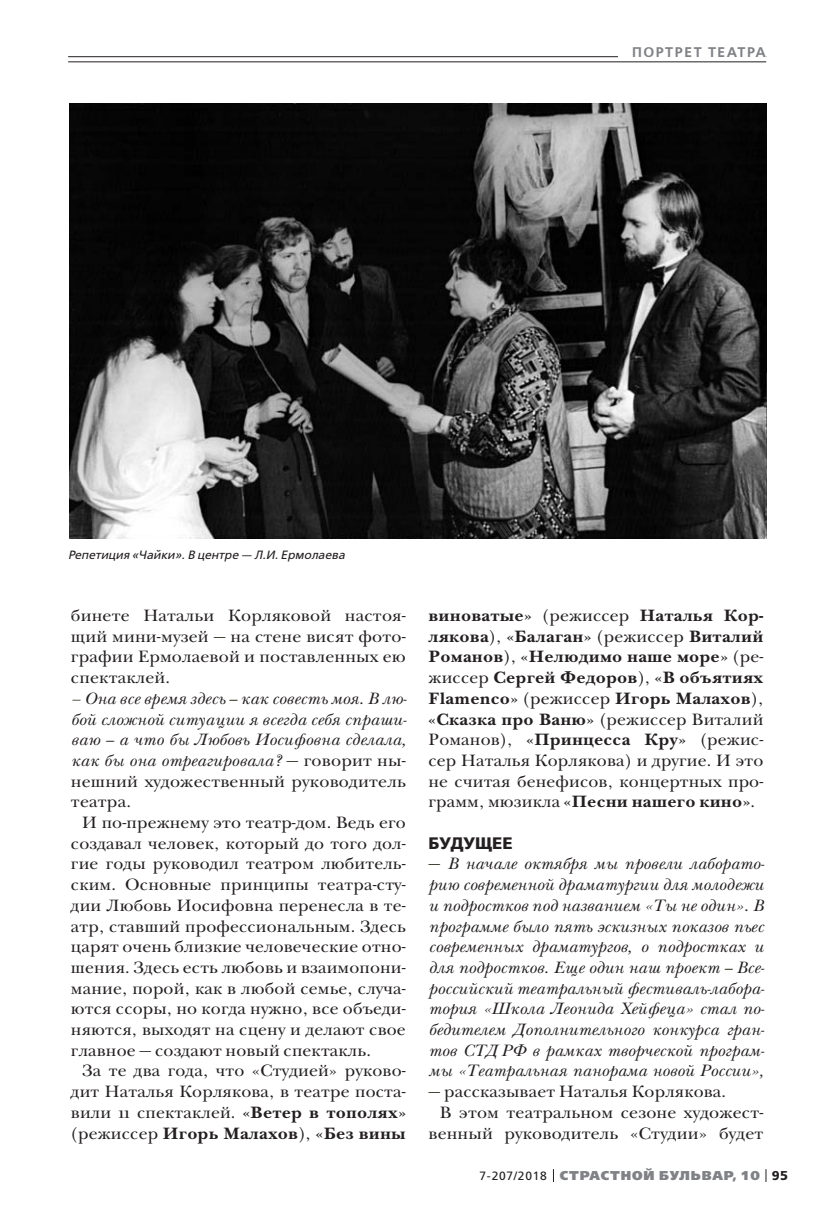
<style>
.page{position:relative;width:823px;height:1219px;background:#fff}
.page>*{position:absolute;margin:0;border:0;box-sizing:border-box;transform-origin:0 0}
.t1{font:17px/20.6px "New Baskerville ITC";letter-spacing:.01em;color:#231f20;text-align:justify}
.t2{font:italic 17px/20.8px "New Baskerville ITC";letter-spacing:.01em;color:#231f20;text-align:justify}
.t3{font:700 17px/20.6px "New Baskerville ITC";letter-spacing:.01em;color:#231f20;text-align:justify}
.t4{font:italic 17px/20.6px "New Baskerville ITC";letter-spacing:.01em;color:#231f20;text-align:justify;scale:1.04 1}
.t5{font:17px/20.8px "New Baskerville ITC";letter-spacing:.01em;color:#231f20;text-align:justify;scale:1.04 1}
.t6{font:700 16.6px "Free Set";letter-spacing:.005em;color:#231f20}
.t7{font:600 14px "Free Set";letter-spacing:.11em;color:#808285}
.t8{font:800 12.8px "Free Set";letter-spacing:.07em;color:#808285}
.t9{font:italic 12px "Free Set";color:#231f20}
.s1{color:#221}
.s2{font-style:normal;color:#221}
.s3{font-style:normal}
.s4{font-weight:700}
.s5{font-weight:400}
.s6{font-weight:400;font-size:12px;color:#231f20}
.s7{font-weight:700;color:#231f20}
</style>
<div class="page">
<svg style="left:765px;top:1169px;width:1px;height:13px"></svg>
<hr style="left:68px;top:56px;width:697px;height:1px;background:#231f20">
<div style="left:618px;top:41px;width:147px;height:21px;background:#fff"></div>
<hr style="left:68px;top:62px;width:697px;height:1px;background:#231f20">
<img style="left:69px;top:103px;width:696px;height:435px">
<p class="t7" style="left:631px;top:45px;width:135px">ПОРТРЕТ ТЕАТРА</p>
<p class="t9" style="left:68px;top:549px;width:278px">Репетиция «Чайки». В центре — Л.И. Ермолаева</p>
<p class="t5" style="left:71px;top:607px;width:323px">бинете Натальи Корляковой настоя&shy;щий мини-музей <span class="s1">—</span> на стене висят фото&shy;графии Ермолаевой и поставленных ею спектаклей.</p>
<p class="t4" style="left:71px;top:690px;width:324px"><span class="s1">–</span> Она все время здесь <span class="s1">—</span> как совесть моя. В лю&shy;бой сложной ситуации я всегда себя спраши&shy;ваю — а что бы Любовь Иосифовна сделала, как бы она отреагировала? <span class="s2">—</span> <span class="s3">говорит ны&shy;нешний художественный руководитель театра.</span></p>
<p class="t1" style="left:71px;top:814px;width:336px;text-indent:11px">И по-прежнему это театр-дом. Ведь его создавал человек, который до того дол&shy;гие годы руководил театром любитель&shy;ским. Основные принципы театра-сту&shy;дии Любовь Иосифовна перенесла в те&shy;атр, ставший профессиональным. Здесь царят очень близкие человеческие отно&shy;шения. Здесь есть любовь и взаимопони&shy;мание, порой, как в любой семье, случа&shy;ются ссоры, но когда нужно, все объеди&shy;няются, выходят на сцену и делают свое главное — создают новый спектакль.</p>
<p class="t1" style="left:71px;top:1062px;width:336px;text-indent:11px">За те два года, что «Студией» руково&shy;дит Наталья Корлякова, в театре поста&shy;вили 11 спектаклей. <span class="s4">«Ветер в тополях» </span>(режиссер <span class="s4">Игорь Малахов</span>), <span class="s4">«Без вины</span></p>
<p class="t3" style="left:428px;top:607px;width:336px">виноватые» <span class="s5">(режиссер</span> Наталья Кор&shy;лякова<span class="s5">),</span> «Балаган» <span class="s5">(режиссер</span> Виталий Романов<span class="s5">),</span> «Нелюдимо наше море» <span class="s5">(ре&shy;жиссер</span> Сергей Федоров<span class="s5">),</span> «В объятиях Flamenco» <span class="s5">(режиссер</span> Игорь Малахов<span class="s5">), </span>«Сказка про Ваню» <span class="s5">(режиссер Виталий Романов),</span> «Принцесса Кру» <span class="s5">(режис&shy;сер Наталья Корлякова) и другие. И это не считая бенефисов, концертных про&shy;грамм, мюзикла</span> «Песни нашего кино»<span class="s5">.</span></p>
<p class="t6" style="left:428px;top:835px;width:86px">БУДУЩЕЕ</p>
<p class="t2" style="left:428px;top:855px;width:337px"><span class="s2">—</span> В начале октября мы провели лаборато&shy;рию современной драматургии для молодежи и подростков под названием «Ты не один». В программе было пять эскизных показов пьес современных драматургов, о подростках и для подростков. Еще один наш проект <span class="s1">—</span> Все&shy;российский театральный фестиваль-лабора&shy;тория «Школа Леонида Хейфеца» стал по&shy;бедителем Дополнительного конкурса гран&shy;тов СТД РФ в рамках творческой програм&shy;мы «Театральная панорама новой России»,</p>
<p class="t1" style="left:428px;top:1083px;width:299px"><span class="s1">—</span> рассказывает Наталья Корлякова.</p>
<p class="t5" style="left:439px;top:1103px;width:312px">В этом театральном сезоне художест-</p>
<p class="t5" style="left:428px;top:1124px;width:323px">венный руководитель «Студии» будет</p>
<p class="t8" style="left:479px;top:1169px;width:310px"><span class="s6">7-207/2018</span> СТРАСТНОЙ БУЛЬВАР, 10 <span class="s7">95</span></p>
</div>
